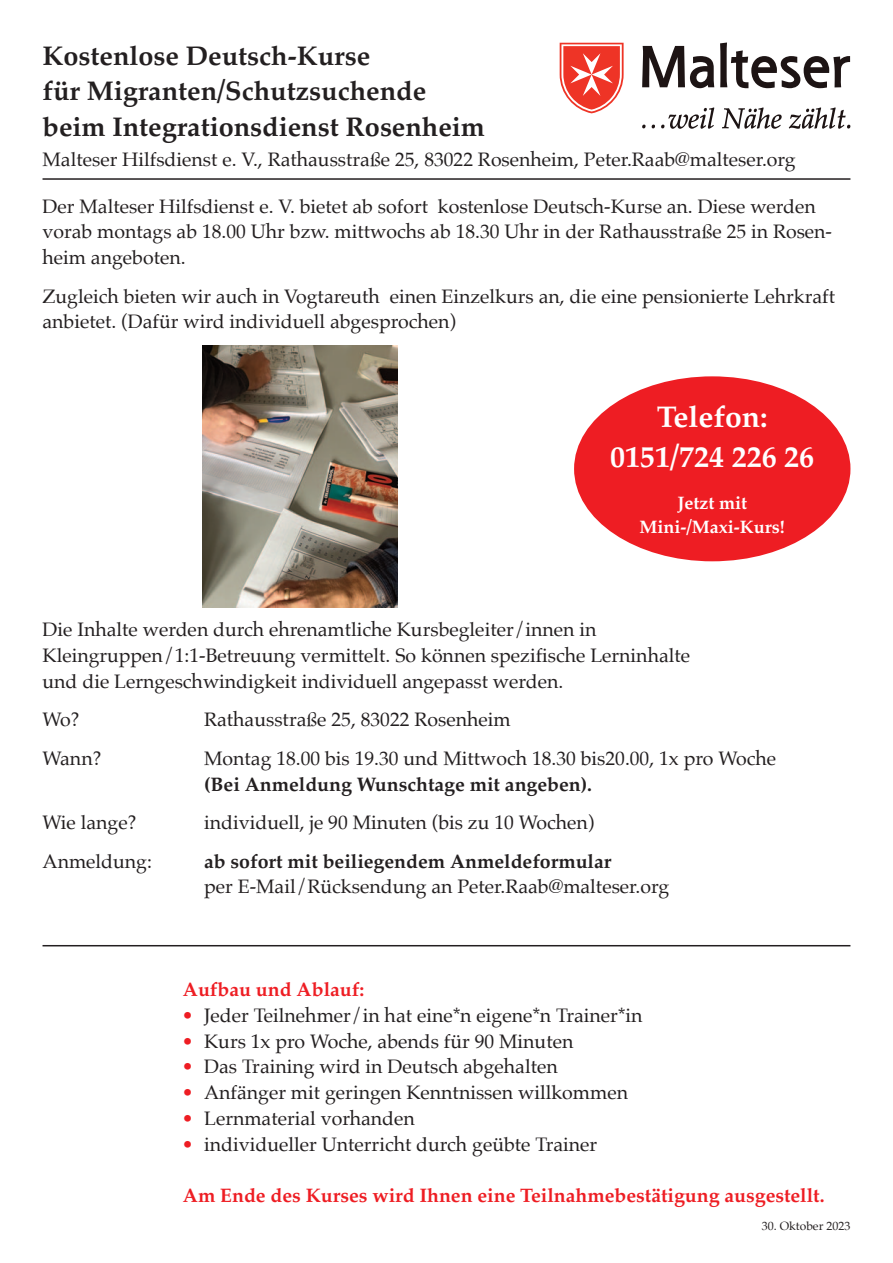
<style>
.page{position:relative;width:893px;height:1263px;background:#fff}
.page>*{position:absolute;margin:0;border:0;box-sizing:border-box;transform-origin:0 0}
.t1{font:700 30px/39.6px "Palatino";color:#fff;text-align:center}
.t2{font:700 27px "Palatino";color:#231f20}
.t3{font:19.5px/25.8px "Palatino";color:#231f20}
.t4{font:700 19.5px "Palatino";color:#ee1d23}
.t5{font:700 18px/23.7px "Palatino";color:#fff;text-align:center}
.t6{font:12px "Palatino";color:#231f20}
.s1{font-weight:700}
.s2{font-weight:300;color:#ee1d23}
</style>
<div class="page">
<hr style="left:43px;top:178px;width:807px;height:2px;background:#231f20">
<hr style="left:43px;top:945px;width:807px;height:1px;background:#231f20">
<svg style="left:560px;top:43px;width:64px;height:70px"></svg>
<svg style="left:642px;top:46px;width:72px;height:42px"></svg>
<svg style="left:720px;top:43px;width:130px;height:45px"></svg>
<svg style="left:661px;top:107px;width:53px;height:22px"></svg>
<svg style="left:722px;top:107px;width:60px;height:22px"></svg>
<svg style="left:789px;top:107px;width:61px;height:22px"></svg>
<img style="left:203px;top:345px;width:194px;height:262px">
<div style="left:574px;top:376px;width:276px;height:185px;background:#ee1d23;border-radius:50%"></div>
<p class="t2" style="left:43px;top:43px;width:329px">Kostenlose Deutsch-Kurse</p>
<p class="t2" style="left:43px;top:78px;width:385px">für Migranten/Schutzsuchende</p>
<p class="t2" style="left:43px;top:114px;width:444px">beim Integrationsdienst Rosenheim</p>
<p class="t3" style="left:43px;top:147px;width:755px">Malteser Hilfsdienst e. V., Rathausstraße 25, 83022 Rosenheim, Peter.Raab@malteser.org</p>
<p class="t3" style="left:43px;top:194px;width:791px">Der Malteser Hilfsdienst e. V. bietet ab sofort kostenlose Deutsch-Kurse an. Diese werden vorab montags ab 18.00 Uhr bzw. mittwochs ab 18.30 Uhr in der Rathausstraße 25 in Rosen&shy;heim angeboten.</p>
<p class="t3" style="left:43px;top:284px;width:794px">Zugleich bieten wir auch in Vogtareuth einen Einzelkurs an, die eine pensionierte Lehrkraft anbietet. (Dafür wird individuell abgesprochen)</p>
<p class="t1" style="left:610px;top:399px;width:205px">Telefon:<br>0151/724 226 26</p>
<p class="t5" style="left:640px;top:492px;width:147px">Jetzt mit<br>Mini-/Maxi-Kurs!</p>
<p class="t3" style="left:43px;top:618px;width:649px">Die Inhalte werden durch ehrenamtliche Kursbegleiter/innen in<br>Kleingruppen/1:1-Betreuung vermittelt. So können spezifische Lerninhalte und die Lerngeschwindigkeit individuell angepasst werden.</p>
<p class="t3" style="left:43px;top:708px;width:39px">Wo?</p>
<p class="t3" style="left:204px;top:708px;width:308px">Rathausstraße 25, 83022 Rosenheim</p>
<p class="t3" style="left:43px;top:746px;width:60px">Wann?</p>
<p class="t3" style="left:204px;top:746px;width:573px">Montag 18.00 bis 19.30 und Mittwoch 18.30 bis20.00, 1x pro Woche <span class="s1">(Bei Anmeldung Wunschtage mit angeben).</span></p>
<p class="t3" style="left:43px;top:811px;width:95px">Wie lange?</p>
<p class="t3" style="left:204px;top:811px;width:392px">individuell, je 90 Minuten (bis zu 10 Wochen)</p>
<p class="t3" style="left:43px;top:849px;width:111px">Anmeldung:</p>
<p class="t3" style="left:204px;top:849px;width:467px"><span class="s1">ab sofort mit beiliegendem Anmeldeformular<br></span>per E-Mail/Rücksendung an Peter.Raab@malteser.org</p>
<p class="t4" style="left:183px;top:980px;width:183px">Aufbau und Ablauf:</p>
<p class="t3" style="left:183px;top:1003px;width:461px"><span class="s2">•</span> Jeder Teilnehmer/in hat eine*n eigene*n Trainer*in</p>
<p class="t3" style="left:183px;top:1029px;width:392px"><span class="s2">•</span> Kurs 1x pro Woche, abends für 90 Minuten</p>
<p class="t3" style="left:183px;top:1055px;width:376px"><span class="s2">•</span> Das Training wird in Deutsch abgehalten</p>
<p class="t3" style="left:183px;top:1081px;width:447px"><span class="s2">•</span> Anfänger mit geringen Kenntnissen willkommen</p>
<p class="t3" style="left:183px;top:1106px;width:233px"><span class="s2">•</span> Lernmaterial vorhanden</p>
<p class="t3" style="left:183px;top:1132px;width:416px"><span class="s2">•</span> individueller Unterricht durch geübte Trainer</p>
<p class="t4" style="left:183px;top:1186px;width:643px">Am Ende des Kurses wird Ihnen eine Teilnahmebestätigung ausgestellt.</p>
<p class="t6" style="left:762px;top:1220px;width:90px">30. Oktober 2023</p>
</div>
